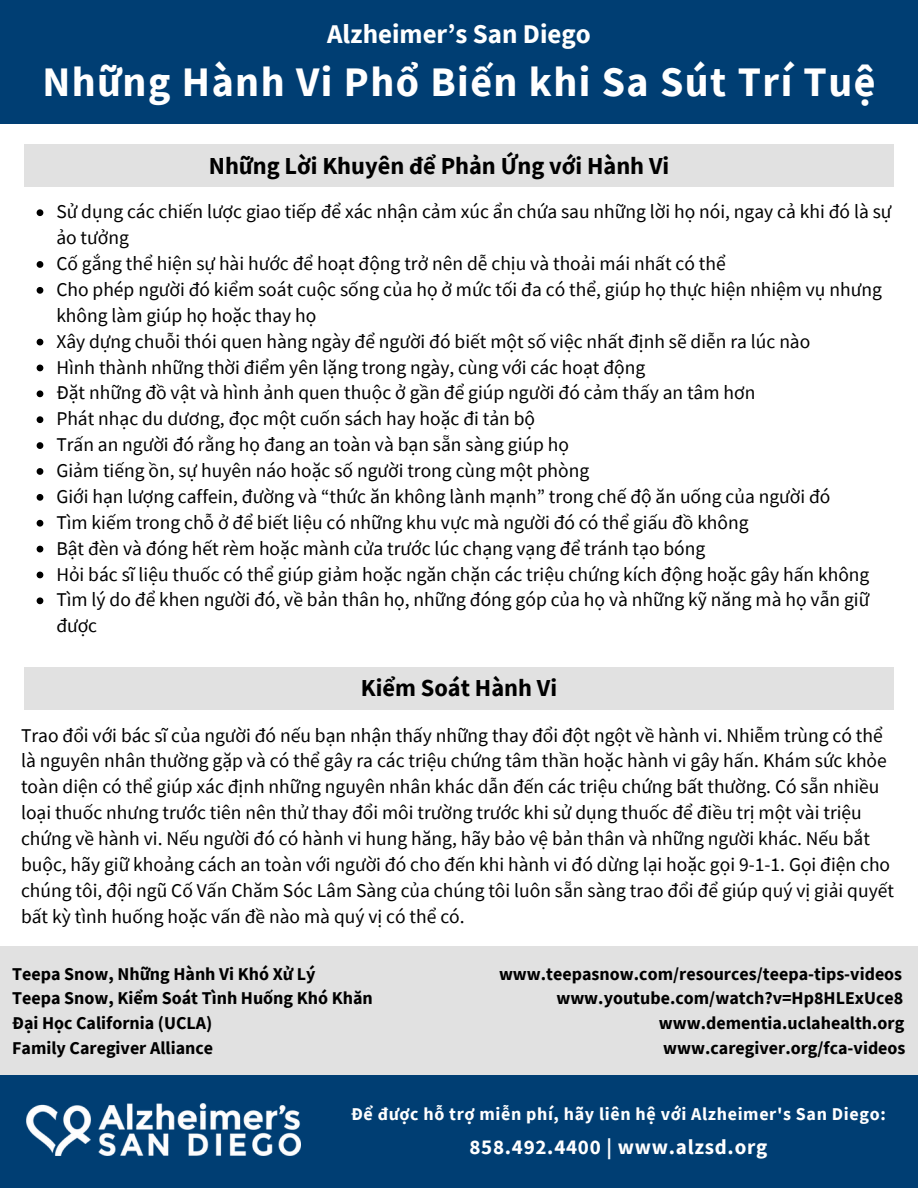
<style>
.page{position:relative;width:918px;height:1188px;background:#fff}
.page>*{position:absolute;margin:0;border:0;box-sizing:border-box;transform-origin:0 0}
.t1{font:700 42px "Source Sans Pro";letter-spacing:.035em;color:#fff}
.t2{font:700 27px "Source Sans Pro";color:#fff}
.t3{font:700 24.45px "Source Sans Pro";color:#000}
.t4{font:700 24.3px "Source Sans Pro";color:#000}
.t5{font:700 21px "Source Sans Pro";letter-spacing:.035em;color:#fff}
.t6{font:19.5px/25.8px "Source Sans Pro";color:#000}
.t7{font:700 18px "Source Sans Pro";color:#000}
.t8{font:700 18px "Source Sans Pro";letter-spacing:.035em;color:#fff}
</style>
<div class="page">
<div style="left:24px;top:145px;width:870px;height:42px;background:#e1e1e1"></div>
<div style="left:0;top:946px;width:918px;height:129px;background:#e1e1e1"></div>
<svg style="left:37px;top:209px;width:6px;height:7px"></svg>
<svg style="left:37px;top:261px;width:6px;height:7px"></svg>
<svg style="left:37px;top:287px;width:6px;height:7px"></svg>
<svg style="left:37px;top:339px;width:6px;height:6px"></svg>
<svg style="left:37px;top:365px;width:6px;height:6px"></svg>
<svg style="left:37px;top:390px;width:6px;height:7px"></svg>
<svg style="left:37px;top:416px;width:6px;height:7px"></svg>
<svg style="left:37px;top:442px;width:6px;height:7px"></svg>
<svg style="left:37px;top:468px;width:6px;height:7px"></svg>
<svg style="left:37px;top:494px;width:6px;height:7px"></svg>
<svg style="left:37px;top:520px;width:6px;height:7px"></svg>
<svg style="left:37px;top:546px;width:6px;height:6px"></svg>
<svg style="left:37px;top:572px;width:6px;height:6px"></svg>
<svg style="left:37px;top:597px;width:6px;height:7px"></svg>
<div style="left:24px;top:667px;width:870px;height:43px;background:#e1e1e1"></div>
<div style="left:0;top:1076px;width:918px;height:112px;background:#003e73"></div>
<img style="left:26px;top:1104px;width:275px;height:51px">
<div style="left:0;top:0;width:918px;height:124px;background:#003e73"></div>
<p class="t2" style="left:327px;top:16px;width:265px">Alzheimer’s San Diego</p>
<p class="t1" style="left:42px;top:54px;width:835px">Những Hành Vi Phổ Biến khi Sa Sút Trí Tuệ</p>
<p class="t3" style="left:209px;top:150px;width:462px">Những Lời Khuyên để Phản Ứng với Hành Vi</p>
<p class="t6" style="left:56px;top:199px;width:837px">Sử dụng các chiến lược giao tiếp để xác nhận cảm xúc ẩn chứa sau những lời họ nói, ngay cả khi đó là sự ảo tưởng</p>
<p class="t6" style="left:56px;top:250px;width:671px">Cố gắng thể hiện sự hài hước để hoạt động trở nên dễ chịu và thoải mái nhất có thể</p>
<p class="t6" style="left:56px;top:276px;width:827px">Cho phép người đó kiểm soát cuộc sống của họ ở mức tối đa có thể, giúp họ thực hiện nhiệm vụ nhưng không làm giúp họ hoặc thay họ</p>
<p class="t6" style="left:56px;top:328px;width:756px">Xây dựng chuỗi thói quen hàng ngày để người đó biết một số việc nhất định sẽ diễn ra lúc nào</p>
<p class="t6" style="left:56px;top:354px;width:591px">Hình thành những thời điểm yên lặng trong ngày, cùng với các hoạt động</p>
<p class="t6" style="left:56px;top:380px;width:701px">Đặt những đồ vật và hình ảnh quen thuộc ở gần để giúp người đó cảm thấy an tâm hơn</p>
<p class="t6" style="left:56px;top:406px;width:480px">Phát nhạc du dương, đọc một cuốn sách hay hoặc đi tản bộ</p>
<p class="t6" style="left:56px;top:431px;width:514px">Trấn an người đó rằng họ đang an toàn và bạn sẵn sàng giúp họ</p>
<p class="t6" style="left:56px;top:457px;width:534px">Giảm tiếng ồn, sự huyên náo hoặc số người trong cùng một phòng</p>
<p class="t6" style="left:56px;top:483px;width:776px">Giới hạn lượng caffein, đường và “thức ăn không lành mạnh” trong chế độ ăn uống của người đó</p>
<p class="t6" style="left:56px;top:509px;width:694px">Tìm kiếm trong chỗ ở để biết liệu có những khu vực mà người đó có thể giấu đồ không</p>
<p class="t6" style="left:56px;top:535px;width:650px">Bật đèn và đóng hết rèm hoặc mành cửa trước lúc chạng vạng để tránh tạo bóng</p>
<p class="t6" style="left:56px;top:561px;width:815px">Hỏi bác sĩ liệu thuốc có thể giúp giảm hoặc ngăn chặn các triệu chứng kích động hoặc gây hấn không</p>
<p class="t6" style="left:56px;top:587px;width:814px">Tìm lý do để khen người đó, về bản thân họ, những đóng góp của họ và những kỹ năng mà họ vẫn giữ được</p>
<p class="t4" style="left:361px;top:673px;width:198px">Kiểm Soát Hành Vi</p>
<p class="t6" style="left:21px;top:722px;width:875px">Trao đổi với bác sĩ của người đó nếu bạn nhận thấy những thay đổi đột ngột về hành vi. Nhiễm trùng có thể là nguyên nhân thường gặp và có thể gây ra các triệu chứng tâm thần hoặc hành vi gây hấn. Khám sức khỏe toàn diện có thể giúp xác định những nguyên nhân khác dẫn đến các triệu chứng bất thường. Có sẵn nhiều loại thuốc nhưng trước tiên nên thử thay đổi môi trường trước khi sử dụng thuốc để điều trị một vài triệu chứng về hành vi. Nếu người đó có hành vi hung hăng, hãy bảo vệ bản thân và những người khác. Nếu bắt buộc, hãy giữ khoảng cách an toàn với người đó cho đến khi hành vi đó dừng lại hoặc gọi 9-1-1. Gọi điện cho chúng tôi, đội ngũ Cố Vấn Chăm Sóc Lâm Sàng của chúng tôi luôn sẵn sàng trao đổi để giúp quý vị giải quyết bất kỳ tình huống hoặc vấn đề nào mà quý vị có thể có.</p>
<p class="t7" style="left:12px;top:962px;width:305px">Teepa Snow, Những Hành Vi Khó Xử Lý</p>
<p class="t7" style="left:499px;top:962px;width:405px">www.teepasnow.com/resources/teepa-tips-videos</p>
<p class="t7" style="left:12px;top:987px;width:362px">Teepa Snow, Kiểm Soát Tình Huống Khó Khăn</p>
<p class="t7" style="left:556px;top:987px;width:348px">www.youtube.com/watch?v=Hp8HLExUce8</p>
<p class="t7" style="left:12px;top:1011px;width:202px">Đại Học California (UCLA)</p>
<p class="t7" style="left:659px;top:1011px;width:247px">www.dementia.uclahealth.org</p>
<p class="t7" style="left:12px;top:1036px;width:203px">Family Caregiver Alliance</p>
<p class="t7" style="left:663px;top:1036px;width:244px">www.caregiver.org/fca-videos</p>
<p class="t8" style="left:351px;top:1102px;width:536px">Để được hỗ trợ miễn phí, hãy liên hệ với Alzheimer's San Diego:</p>
<p class="t5" style="left:469px;top:1133px;width:299px">858.492.4400 | www.alzsd.org</p>
</div>
